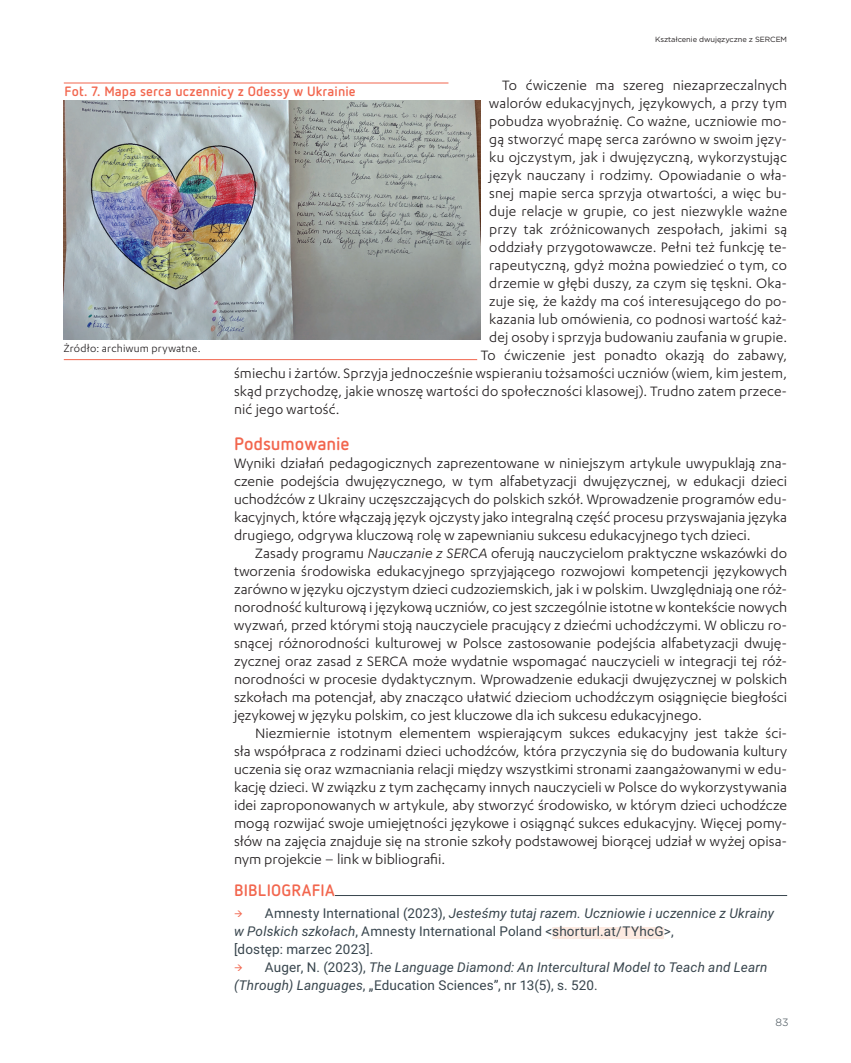
<style>
.page{position:relative;width:851px;height:1063px;background:#fff}
.page>*{position:absolute;margin:0;border:0;box-sizing:border-box;transform-origin:0 0}
.śródtyt{font:700 18px "Netto Pro";letter-spacing:-.005em;color:#f2664e}
.bibliografia-nagl{font:700 16.5px "Netto Pro";letter-spacing:.015em;color:#f2664e}
.txt_wcięcie{font:15.75px/18px "Karbon";letter-spacing:.01em;color:#231f20;text-align:justify}
.txt_bez_wcięcia{font:15.75px/18px "Karbon";color:#231f20;text-align:justify}
.t1{font:13.5px/18px "Roboto";letter-spacing:.01em;color:#38454d}
.t2{font:italic 13.5px/18px "Roboto";letter-spacing:.015em;color:#38454d}
.tab_tyt{font:700 13.5px "Netto Pro";letter-spacing:.01em;color:#f2664e}
.zrodlo{font:12px "Karbon";letter-spacing:.02em;color:#231f20}
.t3{font:300 10.5px "Gotham";color:#38454d}
.t4{font:7.5px "Gotham";letter-spacing:-.01em;color:#231f20}
.s1{font-style:italic}
.s2{font-style:normal}
</style>
<div class="page">
<hr style="left:234px;top:895px;width:553px;height:1px;background:#38454d">
<div style="left:234px;top:882px;width:101px;height:18px;background:#fff"></div>
<div style="left:552px;top:927px;width:111px;height:12px;background:#fdeae1"></div>
<img style="left:64px;top:100px;width:416px;height:240px">
<hr style="left:64px;top:359px;width:413px;height:1px;background:#f2664e">
<hr style="left:64px;top:83px;width:384px;height:1px;background:#f2664e">
<p class="t4" style="left:655px;top:35px;width:133px">Kształcenie dwujęzyczne z SERCEM</p>
<p class="txt_wcięcie" style="left:502px;top:76px;width:286px">To ćwiczenie ma szereg niezaprzeczalnych</p>
<p class="txt_wcięcie" style="left:489px;top:94px;width:299px">walorów edukacyjnych, językowych, a przy tym</p>
<p class="txt_wcięcie" style="left:489px;top:112px;width:299px">pobudza wyobraźnię. Co ważne, uczniowie mo-</p>
<p class="txt_wcięcie" style="left:489px;top:130px;width:299px">gą stworzyć mapę serca zarówno w swoim języ-</p>
<p class="txt_wcięcie" style="left:489px;top:148px;width:299px">ku ojczystym, jak i dwujęzyczną, wykorzystując</p>
<p class="txt_wcięcie" style="left:489px;top:166px;width:299px">język nauczany i rodzimy. Opowiadanie o wła-</p>
<p class="txt_wcięcie" style="left:489px;top:184px;width:299px">snej mapie serca sprzyja otwartości, a więc bu-</p>
<p class="txt_wcięcie" style="left:489px;top:202px;width:299px">duje relacje w grupie, co jest niezwykle ważne</p>
<p class="txt_wcięcie" style="left:489px;top:220px;width:299px">przy tak zróżnicowanych zespołach, jakimi są</p>
<p class="txt_wcięcie" style="left:489px;top:238px;width:299px">oddziały przygotowawcze. Pełni też funkcję te-</p>
<p class="txt_wcięcie" style="left:489px;top:256px;width:299px">rapeutyczną, gdyż można powiedzieć o tym, co</p>
<p class="txt_wcięcie" style="left:489px;top:274px;width:299px">drzemie w głębi duszy, za czym się tęskni. Oka-</p>
<p class="txt_wcięcie" style="left:489px;top:292px;width:299px">zuje się, że każdy ma coś interesującego do po-</p>
<p class="txt_wcięcie" style="left:489px;top:310px;width:299px">kazania lub omówienia, co podnosi wartość każ-</p>
<p class="txt_wcięcie" style="left:489px;top:328px;width:299px">dej osoby i sprzyja budowaniu zaufania w grupie.</p>
<p class="txt_wcięcie" style="left:480px;top:346px;width:308px">To ćwiczenie jest ponadto okazją do zabawy,</p>
<p class="txt_wcięcie" style="left:234px;top:364px;width:554px">śmiechu i żartów. Sprzyja jednocześnie wspieraniu tożsamości uczniów (wiem, kim jestem,</p>
<p class="txt_wcięcie" style="left:234px;top:382px;width:554px">skąd przychodzę, jakie wnoszę wartości do społeczności klasowej). Trudno zatem przece-</p>
<p class="txt_wcięcie" style="left:234px;top:400px;width:107px">nić jego wartość.</p>
<p class="śródtyt" style="left:234px;top:432px;width:117px">Podsumowanie</p>
<p class="txt_bez_wcięcia" style="left:234px;top:454px;width:554px">Wyniki działań pedagogicznych zaprezentowane w niniejszym artykule uwypuklają zna&shy;czenie podejścia dwujęzycznego, w tym alfabetyzacji dwujęzycznej, w edukacji dzieci uchodźców z Ukrainy uczęszczających do polskich szkół. Wprowadzenie programów edu&shy;kacyjnych, które włączają język ojczysty jako integralną część procesu przyswajania języka drugiego, odgrywa kluczową rolę w zapewnianiu sukcesu edukacyjnego tych dzieci.</p>
<p class="txt_wcięcie" style="left:234px;top:544px;width:554px;text-indent:21px">Zasady programu <span class="s1">Nauczanie z SERCA</span> oferują nauczycielom praktyczne wskazówki do tworzenia środowiska edukacyjnego sprzyjającego rozwojowi kompetencji językowych zarówno w języku ojczystym dzieci cudzoziemskich, jak i w polskim. Uwzględniają one róż&shy;norodność kulturową i językową uczniów, co jest szczególnie istotne w kontekście nowych wyzwań, przed którymi stoją nauczyciele pracujący z dziećmi uchodźczymi. W obliczu ro&shy;snącej różnorodności kulturowej w Polsce zastosowanie podejścia alfabetyzacji dwuję&shy;zycznej oraz zasad z SERCA może wydatnie wspomagać nauczycieli w integracji tej róż&shy;norodności w procesie dydaktycznym. Wprowadzenie edukacji dwujęzycznej w polskich szkołach ma potencjał, aby znacząco ułatwić dzieciom uchodźczym osiągnięcie biegłości językowej w języku polskim, co jest kluczowe dla ich sukcesu edukacyjnego.</p>
<p class="txt_wcięcie" style="left:234px;top:724px;width:554px;text-indent:21px">Niezmiernie istotnym elementem wspierającym sukces edukacyjny jest także ści&shy;sła współpraca z rodzinami dzieci uchodźców, która przyczynia się do budowania kultury uczenia się oraz wzmacniania relacji między wszystkimi stronami zaangażowanymi w edu&shy;kację dzieci. W związku z tym zachęcamy innych nauczycieli w Polsce do wykorzystywania idei zaproponowanych w artykule, aby stworzyć środowisko, w którym dzieci uchodźcze mogą rozwijać swoje umiejętności językowe i osiągnąć sukces edukacyjny. Więcej pomy&shy;słów na zajęcia znajduje się na stronie szkoły podstawowej biorącej udział w wyżej opisa&shy;nym projekcie – link w bibliografii.</p>
<p class="bibliografia-nagl" style="left:234px;top:879px;width:102px">BIBLIOGRAFIA</p>
<p class="t1" style="left:234px;top:904px;width:541px;text-indent:31px">Amnesty International (2023), <span class="s1">Jesteśmy tutaj razem. Uczniowie i uczennice z Ukrainy w Polskich szkołach</span>, Amnesty International Poland &lt;shorturl.at/TYhcG&gt;,<br>[dostęp: marzec 2023].</p>
<p class="t2" style="left:234px;top:958px;width:535px;text-indent:31px"><span class="s2">Auger, N. (2023),</span> The Language Diamond: An Intercultural Model to Teach and Learn (Through) Languages<span class="s2">, „Education Sciences”, nr 13(5), s. 520.</span></p>
<p class="tab_tyt" style="left:65px;top:82px;width:292px">Fot. 7. Mapa serca uczennicy z Odessy w Ukrainie</p>
<p class="zrodlo" style="left:64px;top:342px;width:138px">Żródło: archiwum prywatne.</p>
<p class="t3" style="left:775px;top:1016px;width:15px">83</p>
</div>
